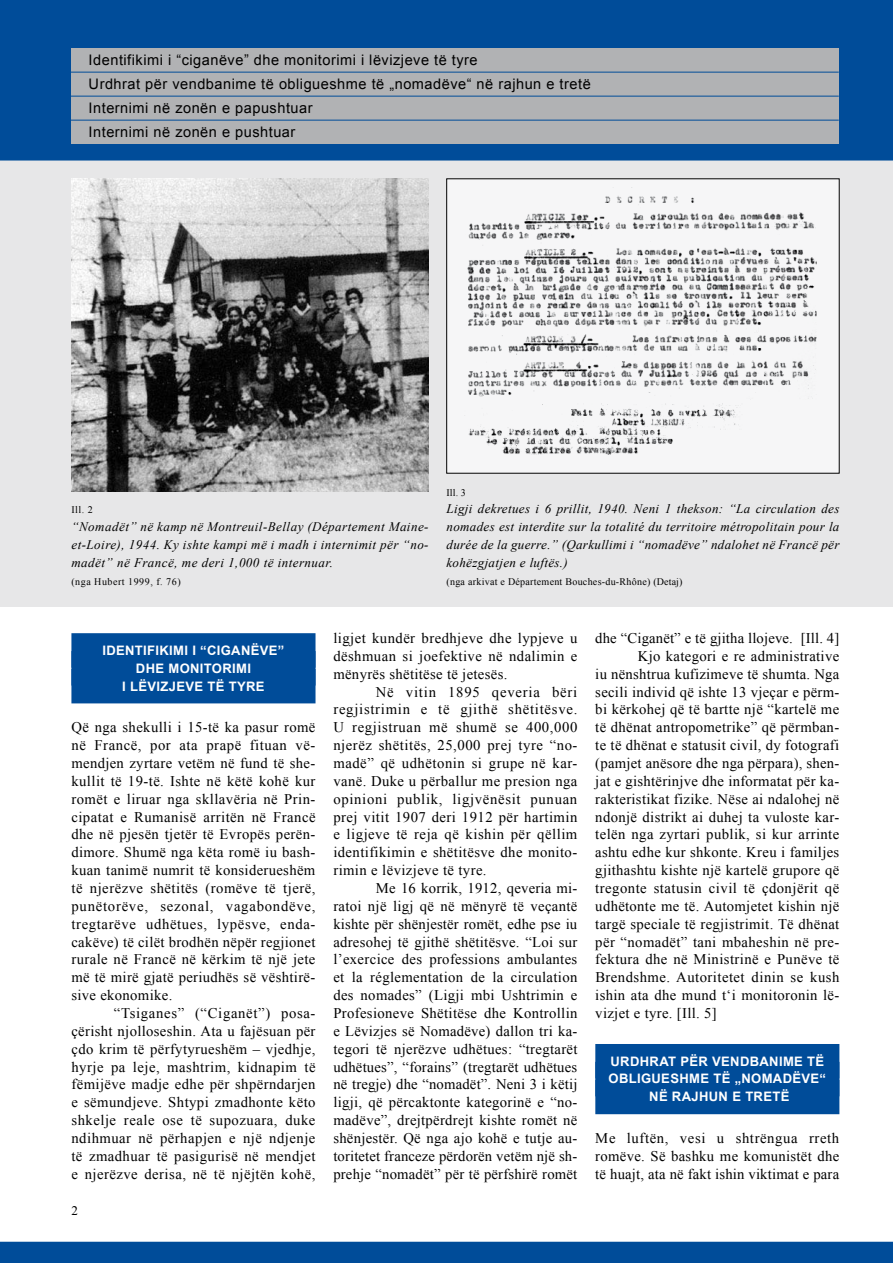
<style>
.page{position:relative;width:893px;height:1263px;background:#fff}
.page>*{position:absolute;margin:0;border:0;box-sizing:border-box;transform-origin:0 0}
.t1{font:14.7px/17.9px "Times New Roman";letter-spacing:.025em;color:#000;text-align:justify}
.t2{font:14.55px/24px "Arial";letter-spacing:.035em;color:#000}
.t3{font:italic 13.05px/17.9px "Times New Roman";letter-spacing:.03em;color:#000;text-align:justify}
.t4{font:700 13.05px/17.9px "Arial";letter-spacing:.025em;color:#fff;text-align:center}
.t5{font:10.05px "Times New Roman";letter-spacing:.05em;color:#000}
</style>
<div class="page">
<div style="left:0;top:149px;width:893px;height:458px;background:#e7e7e8"></div>
<div style="left:0;top:0;width:893px;height:161px;background:#004c99"></div>
<div style="left:0;top:1242px;width:893px;height:21px;background:#004c99"></div>
<div style="left:71px;top:48px;width:768px;height:95px;background:#b1b2b4"></div>
<hr style="left:71px;top:72px;width:768px;height:1px;background:#004c99">
<hr style="left:71px;top:96px;width:768px;height:1px;background:#004c99">
<hr style="left:71px;top:120px;width:768px;height:1px;background:#004c99">
<div style="left:71px;top:633px;width:244px;height:35px;background:#004c99"></div>
<div style="left:71px;top:651px;width:244px;height:34px;background:#004c99"></div>
<div style="left:71px;top:669px;width:244px;height:34px;background:#004c99"></div>
<div style="left:595px;top:1044px;width:244px;height:34px;background:#004c99"></div>
<div style="left:595px;top:1062px;width:244px;height:34px;background:#004c99"></div>
<div style="left:595px;top:1080px;width:244px;height:34px;background:#004c99"></div>
<img style="left:71px;top:179px;width:357px;height:312px">
<img style="left:449px;top:181px;width:388px;height:290px">
<p class="t2" style="left:89px;top:48px;width:504px">I dentifikimi i “ciganëve” dhe monitorimi i lëvizjeve të tyre<br>U rdhrat për vendbanime të obligueshme të „nomadëve“ në rajhun e tretë I nternimi në zonën e papushtuar<br>I nternimi në zonën e pushtuar</p>
<p class="t5" style="left:71px;top:503px;width:23px">Ill. 2</p>
<p class="t3" style="left:71px;top:518px;width:359px">“Nomadët” në kamp në Montreuil-Bellay (Département Maine&shy;et-Loire), 1944. Ky ishte kampi më i madh i internimit për “no&shy;madët” në Francë, me deri 1,000 të internuar.</p>
<p class="t5" style="left:71px;top:575px;width:111px">(nga Hubert 1999, f. 76)</p>
<p class="t5" style="left:446px;top:485px;width:21px">Ill. 3</p>
<p class="t3" style="left:446px;top:500px;width:394px">Ligji dekretues i 6 prillit, 1940. Neni 1 thekson: “La circulation des nomades est interdite sur la totalité du territoire métropolitain pour la durée de la guerre.” (Qarkullimi i “nomadëve” ndalohet në Francë për kohëzgjatjen e luftës.)</p>
<p class="t5" style="left:446px;top:575px;width:237px">(nga arkivat e Département Bouches-du-Rhône) (Detaj)</p>
<p class="t4" style="left:102px;top:642px;width:184px">IDENTIFIKIMI I “CIGANËVE”<br>DHE MONITORIMI<br>I LËVIZJEVE TË TYRE</p>
<p class="t1" style="left:71px;top:718px;width:246px">Që nga shekulli i 15-të ka pasur romë në Francë, por ata prapë fituan vë&shy;mendjen zyrtare vetëm në fund të she&shy;kullit të 19-të. Ishte në këtë kohë kur romët e liruar nga skllavëria në Prin&shy;cipatat e Rumanisë arritën në Francë dhe në pjesën tjetër të Evropës perën&shy;dimore. Shumë nga këta romë iu bash&shy;kuan tanimë numrit të konsiderueshëm të njerëzve shëtitës (romëve të tjerë, punëtorëve, sezonal, vagabondëve, tregtarëve udhëtues, lypësve, enda&shy;cakëve) të cilët brodhën nëpër regjionet rurale në Francë në kërkim të një jete më të mirë gjatë periudhës së vështirë&shy;sive ekonomike.</p>
<p class="t1" style="left:71px;top:1004px;width:246px;text-indent:43px">“Tsiganes” (“Ciganët”) posa&shy;çërisht njolloseshin. Ata u fajësuan për çdo krim të përfytyrueshëm – vjedhje, hyrje pa leje, mashtrim, kidnapim të fëmijëve madje edhe për shpërndarjen e sëmundjeve. Shtypi zmadhonte këto shkelje reale ose të supozuara, duke ndihmuar në përhapjen e një ndjenje të zmadhuar të pasigurisë në mendjet e njerëzve derisa, në të njëjtën kohë,</p>
<p class="t1" style="left:333px;top:629px;width:246px">ligjet kundër bredhjeve dhe lypjeve u dëshmuan si joefektive në ndalimin e mënyrës shëtitëse të jetesës.</p>
<p class="t1" style="left:333px;top:682px;width:246px;text-indent:43px">Në vitin 1895 qeveria bëri regjistrimin e të gjithë shëtitësve.<br>U regjistruan më shumë se 400,000 njerëz shëtitës, 25,000 prej tyre “no&shy;madë” që udhëtonin si grupe në kar&shy;vanë. Duke u përballur me presion nga opinioni publik, ligjvënësit punuan prej vitit 1907 deri 1912 për hartimin e ligjeve të reja që kishin për qëllim identifikimin e shëtitësve dhe monito&shy;rimin e lëvizjeve të tyre.</p>
<p class="t1" style="left:333px;top:879px;width:246px;text-indent:43px">Me 16 korrik, 1912, qeveria mi&shy;ratoi një ligj që në mënyrë të veçantë kishte për shënjestër romët, edhe pse iu adresohej të gjithë shëtitësve. “Loi sur l’exercice des professions ambulantes et la réglementation de la circulation des nomades” (Ligji mbi Ushtrimin e Profesioneve Shëtitëse dhe Kontrollin e Lëvizjes së Nomadëve) dallon tri ka&shy;tegori të njerëzve udhëtues: “tregtarët udhëtues”, “forains” (tregtarët udhëtues në tregje) dhe “nomadët”. Neni 3 i këtij ligji, që përcaktonte kategorinë e “no&shy;madëve”, drejtpërdrejt kishte romët në shënjestër. Që nga ajo kohë e tutje au&shy;toritetet franceze përdorën vetëm një sh&shy;prehje “nomadët” për të përfshirë romët</p>
<p class="t1" style="left:595px;top:629px;width:246px">dhe “Ciganët” e të gjitha llojeve. [Ill. 4]</p>
<p class="t1" style="left:638px;top:647px;width:203px">Kjo kategori e re administrative</p>
<p class="t1" style="left:595px;top:665px;width:246px">iu nënshtrua kufizimeve të shumta. Nga</p>
<p class="t1" style="left:595px;top:682px;width:246px">secili individ që ishte 13 vjeçar e përm-</p>
<p class="t1" style="left:595px;top:700px;width:245px">bi kërkohej që të bartte një “kartelë me</p>
<p class="t1" style="left:595px;top:718px;width:246px">të dhënat antropometrike” që përmban-</p>
<p class="t1" style="left:595px;top:736px;width:245px">te të dhënat e statusit civil, dy fotografi</p>
<p class="t1" style="left:595px;top:754px;width:246px">(pamjet anësore dhe nga përpara), shen-</p>
<p class="t1" style="left:595px;top:772px;width:246px">jat e gishtërinjve dhe informatat për ka-</p>
<p class="t1" style="left:595px;top:790px;width:245px">rakteristikat fizike. Nëse ai ndalohej në</p>
<p class="t1" style="left:595px;top:807px;width:246px">ndonjë distrikt ai duhej ta vuloste kar-</p>
<p class="t1" style="left:595px;top:825px;width:245px">telën nga zyrtari publik, si kur arrinte</p>
<p class="t1" style="left:595px;top:843px;width:246px">ashtu edhe kur shkonte. Kreu i familjes</p>
<p class="t1" style="left:595px;top:861px;width:245px">gjithashtu kishte një kartelë grupore që</p>
<p class="t1" style="left:595px;top:879px;width:245px">tregonte statusin civil të çdonjërit që</p>
<p class="t1" style="left:595px;top:897px;width:245px">udhëtonte me të. Automjetet kishin një</p>
<p class="t1" style="left:595px;top:915px;width:246px">targë speciale të regjistrimit. Të dhënat</p>
<p class="t1" style="left:595px;top:932px;width:246px">për “nomadët” tani mbaheshin në pre-</p>
<p class="t1" style="left:595px;top:950px;width:246px">fektura dhe në Ministrinë e Punëve të</p>
<p class="t1" style="left:595px;top:968px;width:246px">Brendshme. Autoritetet dinin se kush</p>
<p class="t1" style="left:595px;top:986px;width:246px">ishin ata dhe mund t‘i monitoronin lë-</p>
<p class="t1" style="left:595px;top:1004px;width:123px">vizjet e tyre. [Ill. 5]</p>
<p class="t4" style="left:610px;top:1052px;width:20px">URDHRAT</p>
<p class="t4" style="left:680px;top:1052px;width:42px">PËR VEND</p>
<p class="t4" style="left:750px;top:1052px;width:67px">BANIME TË</p>
<p class="t4" style="left:609px;top:1070px;width:82px">OBLIGUESHME</p>
<p class="t4" style="left:713px;top:1070px;width:89px">TË „NOMADËVE</p>
<p class="t4" style="left:820px;top:1070px;width:8px">“</p>
<p class="t4" style="left:649px;top:1088px;width:33px">NË RAJH</p>
<p class="t4" style="left:709px;top:1088px;width:47px">UNETRETË</p>
<p class="t1" style="left:595px;top:1129px;width:246px">Me luftën, vesi u shtrëngua rreth romëve. Së bashku me komunistët dhe të huajt, ata në fakt ishin viktimat e para</p>
</div>
